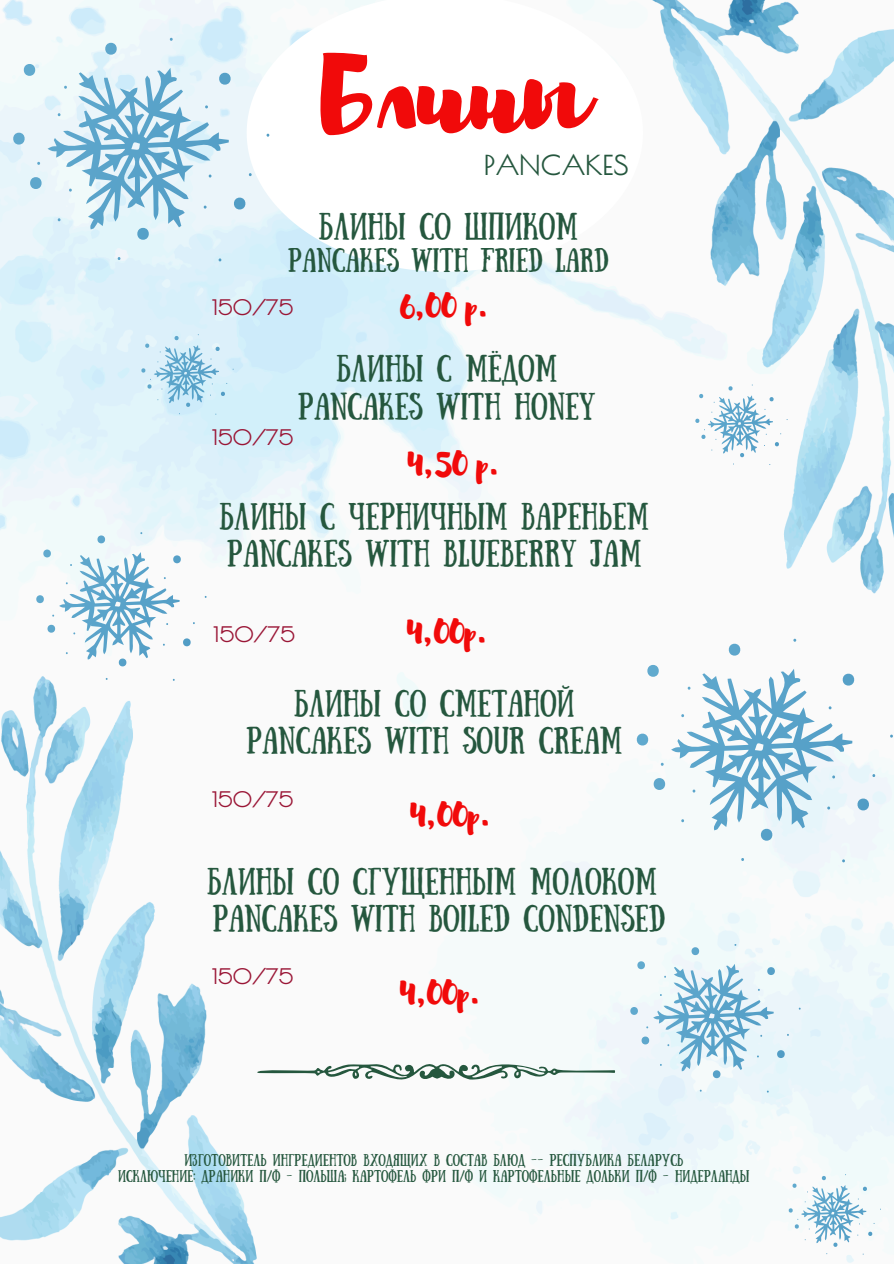
<style>
.page{position:relative;width:894px;height:1264px;background:#fff}
.page>*{position:absolute;margin:0;border:0;box-sizing:border-box;transform-origin:0 0}
.t1{font:100.5px "Brusher";color:#f10a0a}
.t2{font:30px "Brusher";color:#f10a0a}
.t3{font:27px/37.2px "Sunday";color:#25573e;text-align:center}
.t4{font:700 27px "Poiret One";color:#25573e}
.t5{font:24px "Sunday";color:#25573e}
.t6{font:700 21px "Poiret One";color:#9a1636}
.t7{font:12px "Sunday";color:#25573e}
</style>
<div class="page">
<img style="left:0;top:0;width:893px;height:1263px">
<svg style="left:246px;top:0;width:396px;height:272px"></svg>
<svg style="left:253px;top:1059px;width:362px;height:24px"></svg>
<svg style="left:11px;top:38px;width:259px;height:223px;fill:#ebf5fa"></svg>
<svg style="left:634px;top:638px;width:259px;height:224px;fill:#f5fafa"></svg>
<svg style="left:629px;top:944px;width:171px;height:148px"></svg>
<svg style="left:35px;top:532px;width:172px;height:149px"></svg>
<svg style="left:141px;top:334px;width:93px;height:81px;background:#c3e3f1"></svg>
<svg style="left:694px;top:384px;width:93px;height:81px"></svg>
<svg style="left:787px;top:1174px;width:93px;height:80px"></svg>
<p class="t1" style="left:320px;top:29px;width:268px">Блины</p>
<h1 class="t4" style="left:484px;top:149px;width:146px">PANCAKES</h1>
<h2 class="t3" style="left:319px;top:205px;width:260px">БЛИНЫ СО ШПИКОМ</h2>
<h2 class="t5" style="left:288px;top:243px;width:322px">PANCAKES WITH FRIED LARD</h2>
<h4 class="t2" style="left:398px;top:286px;width:91px">6,00 р.</h4>
<p class="t3" style="left:298px;top:347px;width:299px">БЛИНЫ С МЁДОМ<br>PANCAKES WITH HONEY</p>
<h5 class="t2" style="left:406px;top:444px;width:94px">4,50 р.</h5>
<h3 class="t3" style="left:219px;top:495px;width:431px;text-align:left">БЛИНЫ С ЧЕРНИЧНЫМ ВАРЕНЬЕМ<br>PANCAKES WITH BLUEBERRY JAM</h3>
<h3 class="t6" style="left:212px;top:295px;width:83px">150/75</h3>
<h5 class="t6" style="left:212px;top:425px;width:83px">150/75</h5>
<h3 class="t6" style="left:213px;top:621px;width:83px">150/75</h3>
<p class="t2" style="left:406px;top:612px;width:83px">4,00р.</p>
<h5 class="t3" style="left:246px;top:682px;width:378px">БЛИНЫ СО СМЕТАНОЙ<br>PANCAKES WITH SOUR CREAM</h5>
<p class="t6" style="left:212px;top:787px;width:83px">150/75</p>
<h3 class="t2" style="left:409px;top:795px;width:83px">4,00р.</h3>
<h3 class="t3" style="left:207px;top:859px;width:459px;text-align:left">БЛИНЫ СО СГУЩЕННЫМ МОЛОКОМ<br>PANCAKES WITH BOILED CONDENSED</h3>
<h3 class="t6" style="left:212px;top:964px;width:83px">150/75</h3>
<h5 class="t2" style="left:399px;top:972px;width:83px">4,00р.</h5>
<p class="t7" style="left:184px;top:1151px;width:500px">ИЗГОТОВИТЕЛЬ ИНГРЕДИЕНТОВ ВХОДЯЩИХ В СОСТАВ БЛЮД -- РЕСПУБЛИКА БЕЛАРУСЬ</p>
<h3 class="t7" style="left:118px;top:1167px;width:632px">ИСКЛЮЧЕНИЕ: ДРАНИКИ П/Ф - ПОЛЬША; КАРТОФЕЛЬ ФРИ П/Ф И КАРТОФЕЛЬНЫЕ ДОЛЬКИ П/Ф - НИДЕРЛАНДЫ</h3>
</div>
